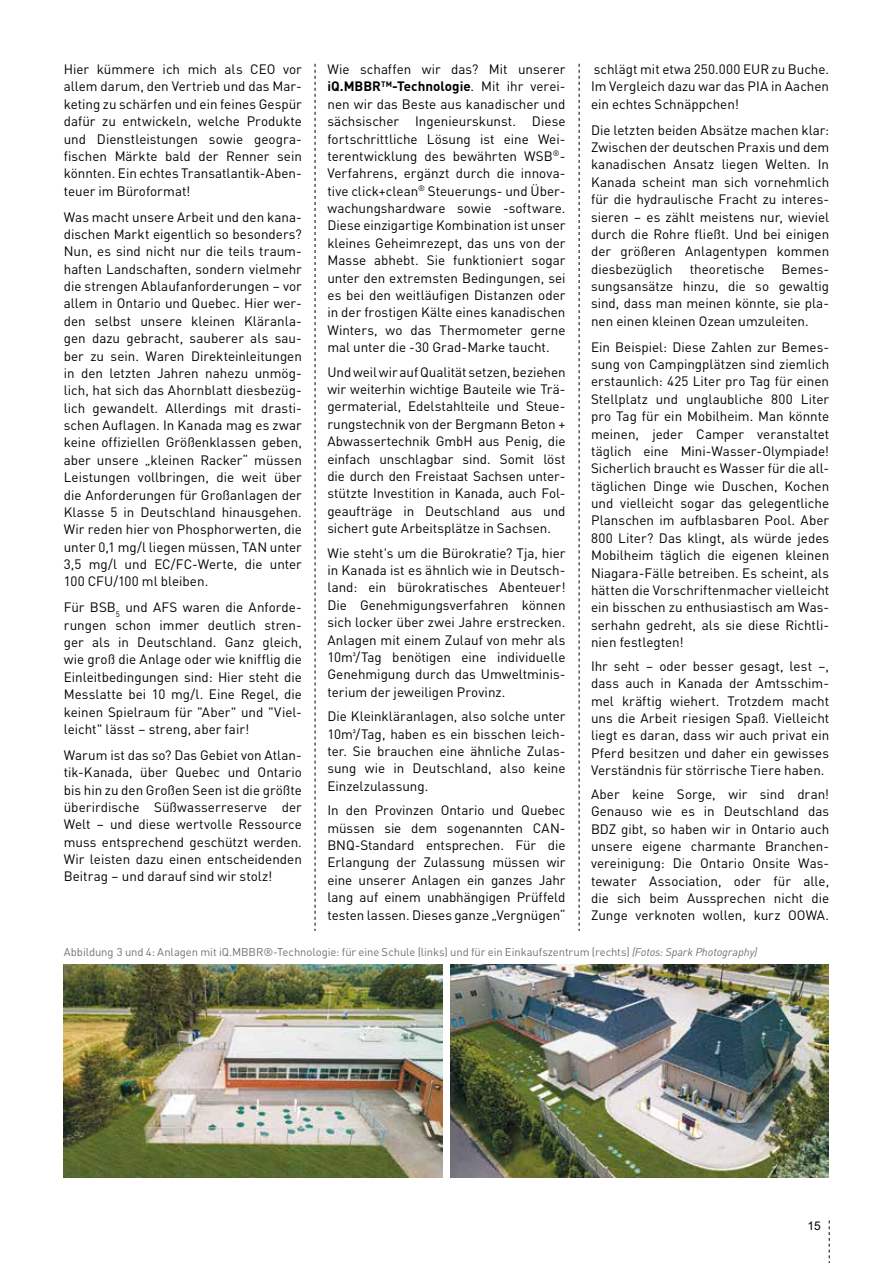
<style>
.page{position:relative;width:893px;height:1263px;background:#fff}
.page>*{position:absolute;margin:0;border:0;box-sizing:border-box;transform-origin:0 0}
.t1{font:13.5px/17.4px "DINOT";color:#000;text-align:justify}
.t2{font:12px "Arial";color:#000}
.t3{font:11.25px "DINOT";letter-spacing:-.005em;color:#707172}
.s1{font-weight:700}
.s2{font-style:italic}
</style>
<div class="page">
<svg style="left:829px;top:1220px;width:1px;height:43px"></svg>
<svg style="left:315px;top:64px;width:1px;height:867px"></svg>
<svg style="left:579px;top:64px;width:1px;height:867px"></svg>
<img style="left:64px;top:964px;width:378px;height:213px">
<img style="left:450px;top:964px;width:379px;height:213px">
<p class="t1" style="left:64px;top:60px;width:240px">Hier kümmere ich mich als CEO vor allem darum, den Vertrieb und das Mar&shy;keting zu schärfen und ein feines Gespür dafür zu entwickeln, welche Produkte und Dienstleistungen sowie geogra&shy;fischen Märkte bald der Renner sein könnten. Ein echtes Transatlantik-Aben&shy;teuer im Büroformat!</p>
<p class="t1" style="left:64px;top:207px;width:240px">Was macht unsere Arbeit und den kana&shy;dischen Markt eigentlich so besonders?<br>Nun, es sind nicht nur die teils traum&shy;haften Landschaften, sondern vielmehr die strengen Ablaufanforderungen – vor allem in Ontario und Quebec. Hier wer&shy;den selbst unsere kleinen Kläranla&shy;gen dazu gebracht, sauberer als sau&shy;ber zu sein. Waren Direkteinleitungen in den letzten Jahren nahezu unmög&shy;lich, hat sich das Ahornblatt diesbezüg&shy;lich gewandelt. Allerdings mit drasti&shy;schen Auflagen. In Kanada mag es zwar keine offiziellen Größenklassen geben, aber unsere „kleinen Racker“ müssen Leistungen vollbringen, die weit über die Anforderungen für Großanlagen der Klasse 5 in Deutschland hinausgehen.<br>Wir reden hier von Phosphorwerten, die unter 0,1 mg/l liegen müssen, TAN unter 3,5 mg/l und EC/FC-Werte, die unter 100 CFU/100 ml bleiben.</p>
<p class="t1" style="left:64px;top:598px;width:240px">Für BSB<sub>5</sub> und AFS waren die Anforde&shy;rungen schon immer deutlich stren&shy;ger als in Deutschland. Ganz gleich, wie groß die Anlage oder wie knifflig die Einleitbedingungen sind: Hier steht die Messlatte bei 10 mg/l. Eine Regel, die keinen Spielraum für "Aber" und "Viel&shy;leicht" lässt – streng, aber fair!</p>
<p class="t1" style="left:64px;top:745px;width:240px">Warum ist das so? Das Gebiet von Atlan&shy;tik-Kanada, über Quebec und Ontario bis hin zu den Großen Seen ist die größte überirdische Süßwasserreserve der Welt – und diese wertvolle Ressource muss entsprechend geschützt werden.<br>Wir leisten dazu einen entscheidenden Beitrag – und darauf sind wir stolz!</p>
<p class="t1" style="left:591px;top:60px;width:240px">schlägt mit etwa 250.000 EUR zu Buche.<br>Im Vergleich dazu war das PIA in Aachen ein echtes Schnäppchen!</p>
<p class="t1" style="left:591px;top:120px;width:240px">Die letzten beiden Absätze machen klar:<br>Zwischen der deutschen Praxis und dem kanadischen Ansatz liegen Welten. In Kanada scheint man sich vornehmlich für die hydraulische Fracht zu interes&shy;sieren – es zählt meistens nur, wieviel durch die Rohre fließt. Und bei einigen der größeren Anlagentypen kommen diesbezüglich</p>
<p class="t1" style="left:327px;top:60px;width:240px">Wie schaffen wir das? Mit unserer <span class="s1">iQ.MBBR</span><sup>TM</sup><span class="s1">-Technologie</span>. Mit ihr verei&shy;nen wir das Beste aus kanadischer und sächsischer Ingenieurskunst. Diese fortschrittliche Lösung ist eine Wei&shy;terentwicklung des bewährten WSB<sup>®</sup>- Verfahrens, ergänzt durch die innova&shy;tive click+clean<sup>®</sup> Steuerungs- und Über&shy;wachungshardware sowie -software.<br>Diese einzigartige Kombination ist unser kleines Geheimrezept, das uns von der Masse abhebt. Sie funktioniert sogar unter den extremsten Bedingungen, sei es bei den weitläufigen Distanzen oder in der frostigen Kälte eines kanadischen Winters, wo das Thermometer gerne mal unter die -30 Grad-Marke taucht.</p>
<p class="t1" style="left:327px;top:362px;width:240px">Und weil wir auf Qualität setzen, beziehen wir weiterhin wichtige Bauteile wie Trä&shy;germaterial, Edelstahlteile und Steue&shy;rungstechnik von der Bergmann Beton + Abwassertechnik GmbH aus Penig, die einfach unschlagbar sind. Somit löst die durch den Freistaat Sachsen unter&shy;stützte Investition in Kanada, auch Fol&shy;geaufträge in Deutschland aus und sichert gute Arbeitsplätze in Sachsen.</p>
<p class="t1" style="left:327px;top:543px;width:240px">Wie steht's um die Bürokratie? Tja, hier in Kanada ist es ähnlich wie in Deutsch&shy;land: ein bürokratisches Abenteuer!<br>Die Genehmigungsverfahren können sich locker über zwei Jahre erstrecken.<br>Anlagen mit einem Zulauf von mehr als 10m³/Tag benötigen eine individuelle Genehmigung durch das Umweltminis&shy;terium der jeweiligen Provinz.</p>
<p class="t1" style="left:327px;top:707px;width:240px">Die Kleinkläranlagen, also solche unter 10m³/Tag, haben es ein bisschen leich&shy;ter. Sie brauchen eine ähnliche Zulas&shy;sung wie in Deutschland, also keine Einzelzulassung.</p>
<p class="t1" style="left:327px;top:801px;width:240px">In den Provinzen Ontario und Quebec müssen sie dem sogenannten CAN-BNQ-Standard entsprechen. Für die Erlangung der Zulassung müssen wir eine unserer Anlagen ein ganzes Jahr lang auf einem unabhängigen Prüffeld testen lassen. Dieses ganze „Vergnügen“</p>
<p class="t1" style="left:690px;top:259px;width:76px">theoretische</p>
<p class="t1" style="left:591px;top:259px;width:240px;text-indent:191px">Bemes&shy;sungsansätze hinzu, die so gewaltig sind, dass man meinen könnte, sie pla&shy;nen einen kleinen Ozean umzuleiten.</p>
<p class="t1" style="left:591px;top:337px;width:240px">Ein Beispiel: Diese Zahlen zur Bemes&shy;sung von Campingplätzen sind ziemlich erstaunlich: 425 Liter pro Tag für einen Stellplatz und unglaubliche 800 Liter pro Tag für ein Mobilheim. Man könnte meinen, jeder Camper veranstaltet täglich eine Mini-Wasser-Olympiade!<br>Sicherlich braucht es Wasser für die all&shy;täglichen Dinge wie Duschen, Kochen und vielleicht sogar das gelegentliche Planschen im aufblasbaren Pool. Aber 800 Liter? Das klingt, als würde jedes Mobilheim täglich die eigenen kleinen Niagara-Fälle betreiben. Es scheint, als hätten die Vorschriftenmacher vielleicht ein bisschen zu enthusiastisch am Was&shy;serhahn gedreht, als sie diese Richtli&shy;nien festlegten!</p>
<p class="t1" style="left:591px;top:656px;width:240px">Ihr seht – oder besser gesagt, lest –, dass auch in Kanada der Amtsschim&shy;mel kräftig wiehert. Trotzdem macht uns die Arbeit riesigen Spaß. Vielleicht liegt es daran, dass wir auch privat ein Pferd besitzen und daher ein gewisses Verständnis für störrische Tiere haben.</p>
<p class="t1" style="left:591px;top:784px;width:240px">Aber keine Sorge, wir sind dran!<br>Genauso wie es in Deutschland das BDZ gibt, so haben wir in Ontario auch unsere eigene charmante Branchen&shy;vereinigung: Die Ontario Onsite Was&shy;tewater Association, oder für alle, die sich beim Aussprechen nicht die Zunge verknoten wollen, kurz OOWA.</p>
<p class="t3" style="left:64px;top:944px;width:695px">Abbildung 3 und 4: Anlagen mit iQ.MBBR®-Technologie: für eine Schule (links) und für ein Einkaufszentrum (rechts) <span class="s2">(Fotos: Spark Photography)</span></p>
<p class="t2" style="left:807px;top:1217px;width:15px">15</p>
</div>
